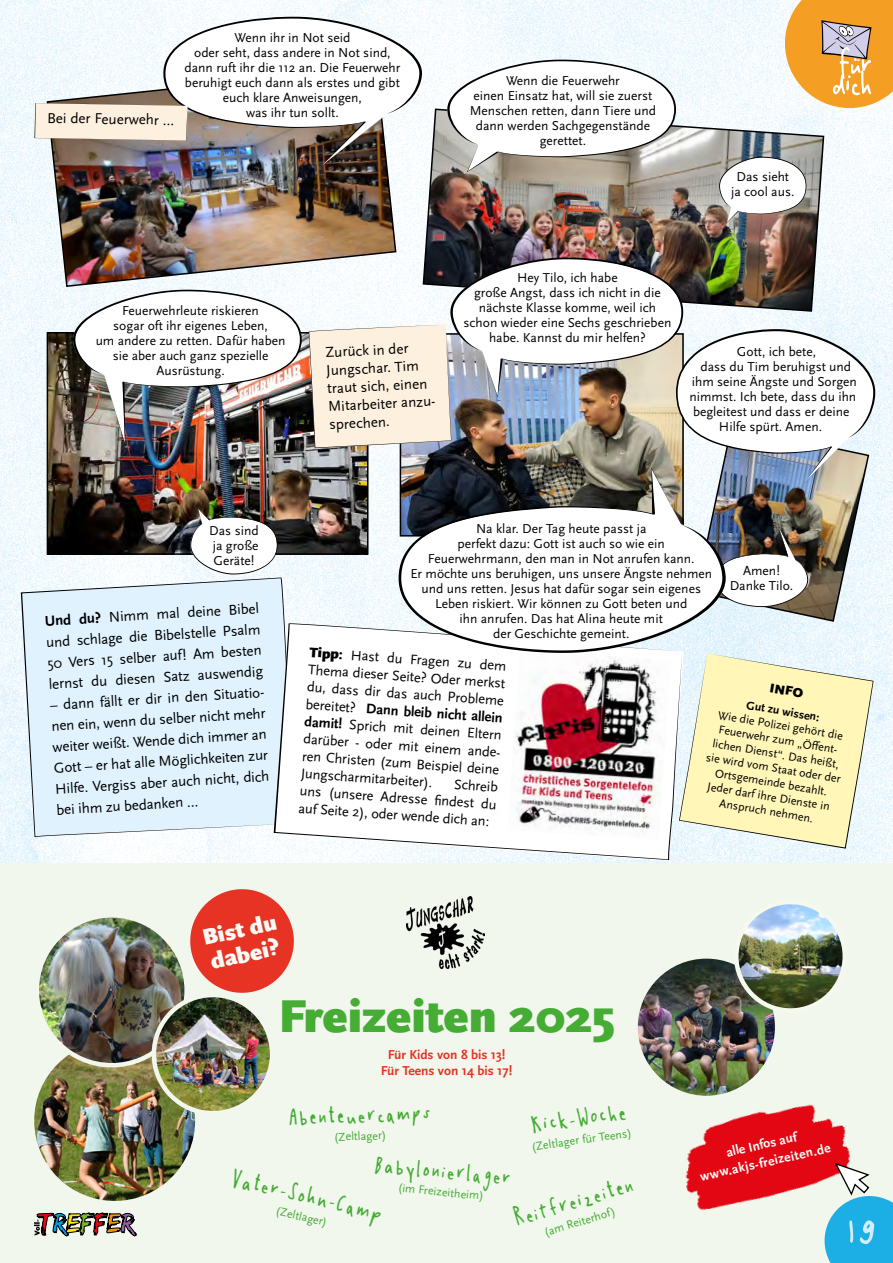
<style>
.page{position:relative;width:893px;height:1263px;background:#fff}
.page>*{position:absolute;margin:0;border:0;box-sizing:border-box;transform-origin:0 0}
.t1{font:76.5px "Handschrift";color:#d4edfc}
.t2{font:51px "Druckschrift";letter-spacing:-.08em;color:#fff}
.t3{font:900 48px "Scala Sans OT";color:#45ac34}
.t4{font:34.05px "Handschrift";color:#45ac34}
.t5{font:900 23.25px/25px "Scala Sans OT";color:#f8fbf6}
.t6{font:15px/21px "Scala Sans OT";color:#000}
.t7{font:14.4px/17.4px "Scala Sans OT";color:#000}
.t8{font:13.5px/15px "Scala Sans OT";color:#000;text-align:center}
.t9{font:700 13.5px/16.5px "Scala Sans OT";color:#e63323;text-align:center}
.t10{font:700 13.5px/18px "Scala Sans OT";color:#fbfdfa;text-align:center}
.t11{font:900 13.35px "Scala Sans OT";color:#000}
.t12{font:12px/14.4px "Scala Sans OT";color:#000;text-align:center}
.t13{font:12px "Scala Sans OT";color:#45ac34}
.t14{font:700 12px "Scala Sans OT";color:#000}
.s1{font-weight:700}
.s2{font-weight:900}
.s3{font-size:94.5px}
</style>
<div class="page">
<img style="left:0;top:0;width:893px;height:864px">
<div style="left:0;top:864px;width:893px;height:399px;background:#f1f7ed"></div>
<img style="left:406px;top:896px;width:79px;height:73px">
<img style="left:32px;top:1038px;width:165px;height:165px;border-radius:83px">
<img style="left:37px;top:915px;width:150px;height:150px;border-radius:75px">
<div style="left:35px;top:913px;width:154px;height:154px;border:4px solid #f1f7ed;border-radius:50%"></div>
<img style="left:154px;top:995px;width:118px;height:118px;border-radius:59px">
<div style="left:152px;top:993px;width:122px;height:122px;border:4px solid #f1f7ed;border-radius:50%"></div>
<img style="left:685px;top:1104px;width:165px;height:106px">
<img style="left:638px;top:959px;width:136px;height:136px">
<div style="left:633px;top:954px;width:146px;height:146px;border:4px solid #f1f7ed;border-radius:50%"></div>
<img style="left:724px;top:904px;width:119px;height:113px">
<svg style="left:190px;top:889px;width:104px;height:105px"></svg>
<svg style="left:34px;top:1212px;width:102px;height:24px"></svg>
<svg style="left:825px;top:1161px;width:68px;height:102px"></svg>
<img style="left:0;top:57px;width:14px;height:332px">
<svg style="left:785px;top:0;width:108px;height:108px;background:#ebaa51"></svg>
<img style="left:50px;top:335px;width:259px;height:217px">
<img style="left:46px;top:166px;width:351px;height:122px">
<img style="left:422px;top:108px;width:403px;height:149px">
<svg style="left:21px;top:577px;width:273px;height:260px;background:#def0fa"></svg>
<svg style="left:719px;top:157px;width:87px;height:66px"></svg>
<img style="left:190px;top:508px;width:88px;height:66px">
<svg style="left:447px;top:60px;width:229px;height:112px"></svg>
<img style="left:73px;top:290px;width:229px;height:155px">
<img style="left:309px;top:257px;width:566px;height:366px">
<svg style="left:34px;top:17px;width:388px;height:149px"></svg>
<svg style="left:274px;top:623px;width:408px;height:237px"></svg>
<img style="left:507px;top:653px;width:164px;height:187px">
<svg style="left:398px;top:468px;width:328px;height:185px"></svg>
<svg style="left:679px;top:653px;width:195px;height:196px;background:#f6f3c6"></svg>
<p class="t6" style="left:47px;top:108px;width:128px;rotate:1deg">Bei der Feuerwehr …</p>
<p class="t8" style="left:185px;top:30px;width:217px">Wenn ihr in Not seid<br>oder seht, dass andere in Not sind, dann ruft ihr die 112 an. Die Feuerwehr beruhigt euch dann als erstes und gibt euch klare Anweisungen,<br>was ihr tun sollt.</p>
<p class="t8" style="left:96px;top:304px;width:191px">Feuerwehrleute riskieren<br>sogar oft ihr eigenes Leben,<br>um andere zu retten. Dafür haben sie aber auch ganz spezielle<br>Ausrüstung.</p>
<p class="t6" style="left:325px;top:344px;width:112px;line-height:18px;rotate:-3deg">Zurück in der<br>Jungschar. Tim traut sich, einen<br>Mitarbeiter anzu&shy;sprechen.</p>
<p class="t8" style="left:470px;top:73px;width:188px">Wenn die Feuerwehr<br>einen Einsatz hat, will sie zuerst<br>Menschen retten, dann Tiere und dann werden Sachgegenstände gerettet.</p>
<p class="t8" style="left:731px;top:170px;width:65px">Das sieht ja cool aus.</p>
<h2 class="t2" style="left:830px;top:64px;width:45px">fürdich</h2>
<p class="t8" style="left:464px;top:270px;width:209px">Hey Tilo, ich habe<br>große Angst, dass ich nicht in die nächste Klasse komme, weil ich schon wieder eine Sechs geschrieben habe. Kannst du mir helfen?</p>
<p class="t8" style="left:689px;top:344px;width:169px">Gott, ich bete,<br>dass du Tim beruhigst und ihm seine Ängste und Sorgen nimmst. Ich bete, dass du ihn begleitest und dass er deine<br>Hilfe spürt. Amen.</p>
<p class="t8" style="left:209px;top:524px;width:51px;text-align:justify">Das sind ja große Geräte!</p>
<p class="t6" style="left:44px;top:612px;width:217px;text-align:justify;rotate:-4deg"><span class="s1">Und du?</span> Nimm mal deine Bibel und schlage die Bibelstelle Psalm 50 Vers 15 selber auf! Am besten lernst du diesen Satz auswendig</p>
<p class="t6" style="left:49px;top:696px;width:220px;rotate:-4deg">– dann fällt er dir in den Situatio&shy;nen ein, wenn du selber nicht mehr weiter weißt. Wende dich immer an<br>Gott – er hat alle Möglichkeiten zur<br>Hilfe. Vergiss aber auch nicht, dich bei ihm zu bedanken …</p>
<p class="t8" style="left:410px;top:521px;width:303px">Na klar. Der Tag heute passt ja<br>perfekt dazu: Gott ist auch so wie ein Feuerwehrmann, den man in Not anrufen kann.<br>Er möchte uns beruhigen, uns unsere Ängste nehmen und uns retten. Jesus hat dafür sogar sein eigenes Leben riskiert. Wir können zu Gott beten und<br>ihn anrufen. Das hat Alina heute mit<br>der Geschichte gemeint.</p>
<p class="t8" style="left:730px;top:563px;width:65px">Amen!<br>Danke Tilo.</p>
<p class="t7" style="left:310px;top:644px;width:202px;rotate:4deg"><span class="s2">Tipp:</span> Hast du Fragen zu dem<br>Thema dieser Seite? Oder merkst du, dass dir das auch Probleme bereitet? <span class="s1">Dann bleib nicht allein damit!</span> Sprich mit deinen Eltern darüber - oder mit einem ande&shy;ren Christen (zum Beispiel deine<br>Jungscharmitarbeiter).</p>
<p class="t7" style="left:302px;top:765px;width:199px;text-align:justify;text-indent:154px;rotate:4deg">Schreib uns (unsere Adresse fi ndest du auf Seite 2), oder wende dich an:</p>
<p class="t11" style="left:771px;top:680px;width:35px;rotate:9deg">INFO</p>
<p class="t14" style="left:748px;top:698px;width:75px;rotate:10deg">Gut zu wissen:</p>
<p class="t12" style="left:715px;top:707px;width:138px;rotate:10deg">Wie die Polizei gehört die<br>Feuerwehr zum „Öff ent&shy;lichen Dienst“. Das heißt, sie wird vom Staat oder der<br>Ortsgemeinde bezahlt.<br>Jeder darf ihre Dienste in<br>Anspruch nehmen.</p>
<h3 class="t5" style="left:200px;top:926px;width:77px;rotate:-12deg">Bist du dabei?</h3>
<h3 class="t3" style="left:278px;top:989px;width:338px">Freizeiten 2025</h3>
<p class="t9" style="left:381px;top:1046px;width:133px">Für Kids von 8 bis 13!<br>Für Teens von 14 bis 17!</p>
<h3 class="t4" style="left:287px;top:1102px;width:145px;rotate:-2deg">Abenteuercamps</h3>
<p class="t13" style="left:334px;top:1130px;width:54px;rotate:-2deg">(Zeltlager)</p>
<h3 class="t4" style="left:528px;top:1111px;width:99px;rotate:-8deg">Kick-Woche</h3>
<p class="t13" style="left:531px;top:1140px;width:102px;rotate:-8deg">(Zeltlager für Teens)</p>
<h3 class="t4" style="left:376px;top:1148px;width:139px;rotate:6deg">Babylonierlager</h3>
<h3 class="t4" style="left:235px;top:1162px;width:158px;rotate:14deg">Vater-Sohn-Camp</h3>
<h3 class="t4" style="left:510px;top:1204px;width:127px;rotate:-16deg">Reitfreizeiten</h3>
<p class="t13" style="left:399px;top:1181px;width:88px;rotate:6deg">(im Freizeitheim)</p>
<p class="t13" style="left:278px;top:1204px;width:54px;rotate:14deg">(Zeltlager)</p>
<p class="t13" style="left:543px;top:1225px;width:75px;rotate:-16deg">(am Reiterhof)</p>
<p class="t10" style="left:694px;top:1151px;width:135px;rotate:-13deg">alle Infos auf www.akjs-freizeiten.de</p>
<h1 class="t1" style="left:846px;top:1203px;width:35px">1<span class="s3">9</span></h1>
</div>
